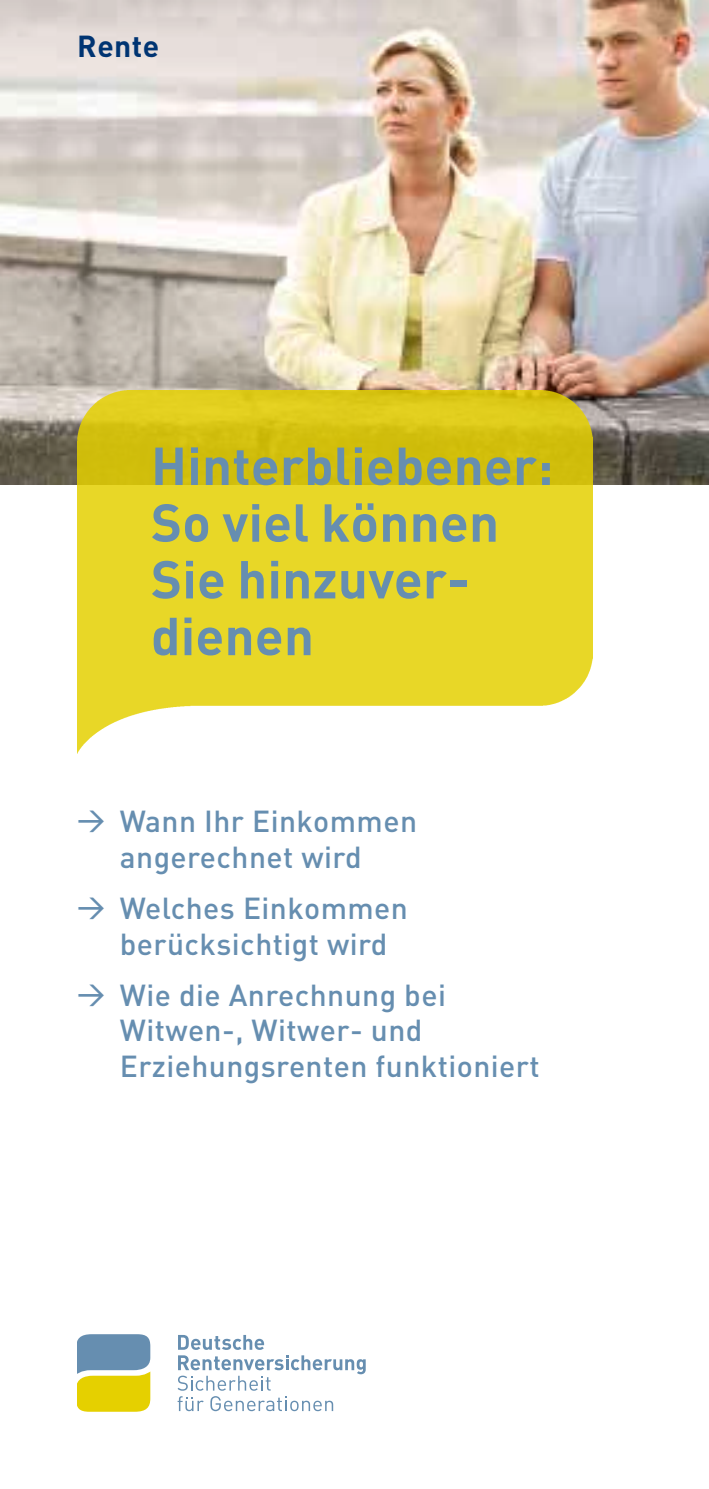
<style>
.page{position:relative;width:709px;height:1489px;background:#fff}
.page>*{position:absolute;margin:0;border:0;box-sizing:border-box;transform-origin:0 0}
.t1{font:700 52.5px/56.8px "DIN";letter-spacing:.005em;color:#668eb0}
.t2{font:500 30px/35.5px "DIN";letter-spacing:.015em;color:#668eb0}
.t3{font:700 30px "DIN";letter-spacing:.015em;color:#003472}
.s1{font-family:"DIN Medium Alternate";font-weight:400;font-size:27.5px}
</style>
<div class="page">
<img style="left:0;top:0;width:709px;height:485px">
<img style="left:77px;top:390px;width:515px;height:363px">
<svg style="left:77px;top:1334px;width:73px;height:77px;background:#adb668"></svg>
<svg style="left:178px;top:1335px;width:86px;height:14px"></svg>
<svg style="left:177px;top:1355px;width:189px;height:55px"></svg>
<p class="t3" style="left:77px;top:26px;width:83px">Rente</p>
<h1 class="t1" style="left:151px;top:435px;width:404px">Hinterbliebener:<br>So viel können<br>Sie hinzuver&shy;dienen</h1>
<p class="t2" style="left:77px;top:802px;width:341px;text-align:center"><span class="s1">&gt;</span> Wann Ihr Einkommen angerechnet wird</p>
<p class="t2" style="left:120px;top:889px;width:289px;text-indent:-43px"><span class="s1">&gt;</span> Welches Einkommen berücksichtigt wird</p>
<p class="t2" style="left:120px;top:976px;width:421px;text-indent:-43px"><span class="s1">&gt;</span> Wie die Anrechnung bei<br>Witwen-, Witwer- und<br>Erziehungs renten funktioniert</p>
</div>
